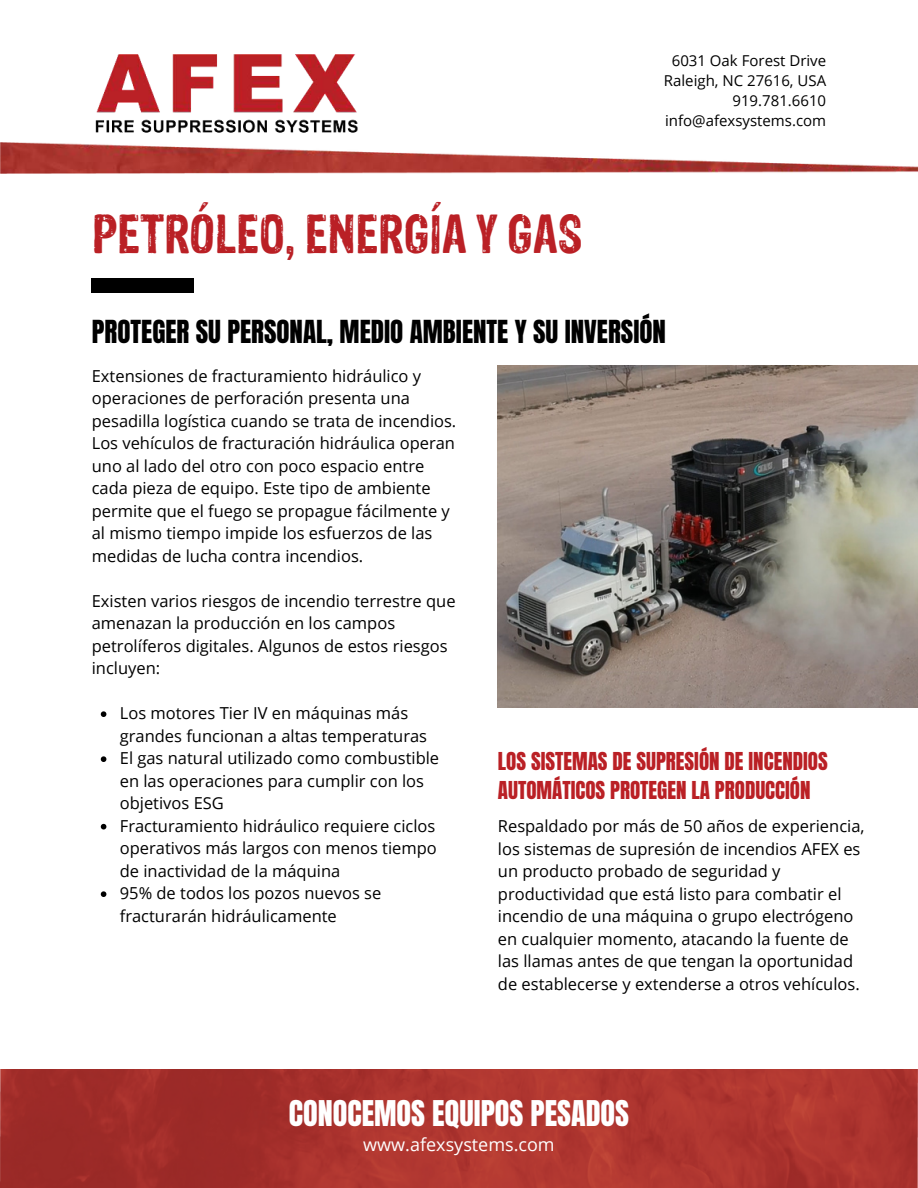
<style>
.page{position:relative;width:918px;height:1188px;background:#fff}
.page>*{position:absolute;margin:0;border:0;box-sizing:border-box;transform-origin:0 0}
.t1{font:45px "Sans Culottes";color:#ba2025}
.t2{font:30.15px "Anton";color:#fff}
.t3{font:27px "Anton";color:#000}
.t4{font:21px/29.2px "Anton";color:#ba2025}
.t5{font:18px "Open Sans";color:#fff}
.t6{font:16.5px/22.5px "Open Sans";color:#000}
.t7{font:15px/20.2px "Open Sans";color:#000;text-align:right}
</style>
<div class="page">
<img style="left:498px;top:365px;width:420px;height:342px">
<div style="left:91px;top:278px;width:102px;height:15px;background:#000"></div>
<svg style="left:101px;top:711px;width:5px;height:6px"></svg>
<svg style="left:101px;top:756px;width:5px;height:6px"></svg>
<svg style="left:101px;top:824px;width:5px;height:6px"></svg>
<svg style="left:101px;top:891px;width:5px;height:6px"></svg>
<img style="left:0;top:1070px;width:918px;height:118px">
<img style="left:95px;top:54px;width:263px;height:79px">
<img style="left:0;top:142px;width:918px;height:32px">
<div style="left:92px;top:278px;width:102px;height:15px;background:#000"></div>
<h1 class="t1" style="left:92px;top:201px;width:492px">PETRÓLEO, ENERGÍA Y GAS</h1>
<p class="t7" style="left:664px;top:50px;width:164px">6031 Oak Forest Drive<br>Raleigh, NC 27616, USA<br>919.781.6610 info@afexsystems.com</p>
<h3 class="t3" style="left:92px;top:318px;width:576px">PROTEGER SU PERSONAL, MEDIO AMBIENTE Y SU INVERSIÓN</h3>
<p class="t6" style="left:92px;top:364px;width:366px">Extensiones de fracturamiento hidráulico y operaciones de perforación presenta una pesadilla logística cuando se trata de incendios.<br>Los vehículos de fracturación hidráulica operan uno al lado del otro con poco espacio entre cada pieza de equipo. Este tipo de ambiente permite que el fuego se propague fácilmente y al mismo tiempo impide los esfuerzos de las medidas de lucha contra incendios.</p>
<p class="t6" style="left:92px;top:589px;width:365px">Existen varios riesgos de incendio terrestre que amenazan la producción en los campos petrolíferos digitales. Algunos de estos riesgos incluyen:</p>
<p class="t6" style="left:120px;top:702px;width:321px">Los motores Tier IV en máquinas más grandes funcionan a altas temperaturas El gas natural utilizado como combustible en las operaciones para cumplir con los objetivos ESG<br>Fracturamiento hidráulico requiere ciclos operativos más largos con menos tiempo de inactividad de la máquina<br>95% de todos los pozos nuevos se fracturarán hidráulicamente</p>
<p class="t4" style="left:498px;top:748px;width:331px">LOS SISTEMAS DE SUPRESIÓN DE INCENDIOS<br>AUTOMÁTICOS PROTEGEN LA PRODUCCIÓN</p>
<p class="t6" style="left:498px;top:815px;width:368px">Respaldado por más de 50 años de experiencia, los sistemas de supresión de incendios AFEX es un producto probado de seguridad y productividad que está listo para combatir el incendio de una máquina o grupo electrógeno en cualquier momento, atacando la fuente de las llamas antes de que tengan la oportunidad de establecerse y extenderse a otros vehículos.</p>
<h2 class="t2" style="left:289px;top:1098px;width:342px">CONOCEMOS EQUIPOS PESADOS</h2>
<p class="t5" style="left:363px;top:1132px;width:193px">www.afexsystems.com</p>
</div>
